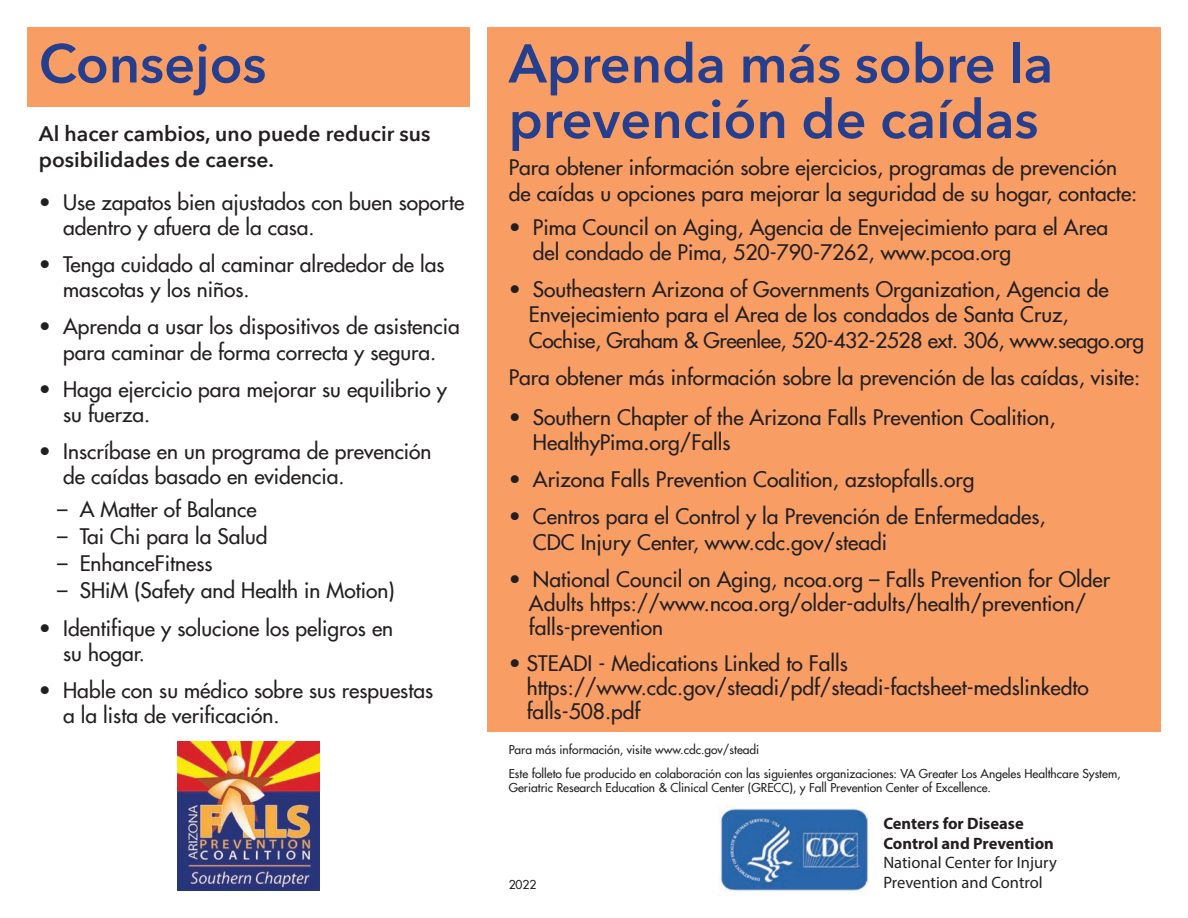
<style>
.page{position:relative;width:1188px;height:918px;background:#fff}
.page>*{position:absolute;margin:0;border:0;box-sizing:border-box;transform-origin:0 0}
.t1{font:600 54px/55.5px "Avenir Next";color:#253f8e}
.t2{font:500 21px/25.2px "Futura";color:#231f20}
.t3{font:600 21px/25.2px "Avenir Next";color:#231f20}
.t4{font:16.5px/19.8px "Myriad Pro";color:#231f20}
.t5{font:700 16.5px/19.8px "Myriad Pro";color:#231f20}
.t6{font:500 12px/23.4px "Futura";color:#231f20}
</style>
<div class="page">
<div style="left:27px;top:27px;width:443px;height:80px;background:#f89e64"></div>
<div style="left:488px;top:27px;width:673px;height:705px;background:#f89e64"></div>
<img style="left:718px;top:808px;width:150px;height:86px">
<img style="left:177px;top:742px;width:143px;height:149px">
<h1 class="t1" style="left:39px;top:35px;width:229px">Consejos</h1>
<p class="t3" style="left:39px;top:121px;width:393px">Al hacer cambios, uno puede reducir sus posibilidades de caerse.</p>
<p class="t2" style="left:63px;top:189px;width:403px;text-indent:-24px">• Use zapatos bien ajustados con buen soporte adentro y afuera de la casa.</p>
<p class="t2" style="left:63px;top:252px;width:383px;text-indent:-24px">• Tenga cuidado al caminar alrededor de las mascotas y los niños.</p>
<p class="t2" style="left:39px;top:314px;width:422px;text-align:center">• Aprenda a usar los dispositivos de asistencia para caminar de forma correcta y segura.</p>
<p class="t2" style="left:63px;top:377px;width:385px;text-indent:-24px">• Haga ejercicio para mejorar su equilibrio y su fuerza.</p>
<p class="t2" style="left:63px;top:439px;width:370px;text-indent:-24px">• Inscríbase en un programa de prevención de caídas basado en evidencia.</p>
<p class="t2" style="left:57px;top:497px;width:201px">– A Matter of Balance</p>
<p class="t2" style="left:57px;top:524px;width:212px">– Tai Chi para la Salud</p>
<p class="t2" style="left:57px;top:551px;width:157px">– EnhanceFitness</p>
<p class="t2" style="left:57px;top:578px;width:339px">– SHiM (Safety and Health in Motion)</p>
<p class="t2" style="left:63px;top:615px;width:332px;text-indent:-24px">• Identifique y solucione los peligros en su hogar.</p>
<p class="t2" style="left:63px;top:678px;width:371px;text-indent:-24px">• Hable con su médico sobre sus respuestas a la lista de verificación.</p>
<h1 class="t1" style="left:509px;top:35px;width:546px">Aprenda más sobre la prevención de caídas</h1>
<p class="t2" style="left:509px;top:155px;width:630px">Para obtener información sobre ejercicios, programas de prevención de caídas u opciones para mejorar la seguridad de su hogar, contacte:</p>
<p class="t2" style="left:533px;top:214px;width:577px;text-indent:-24px">• Pima Council on Aging, Agencia de Envejecimiento para el Area del condado de Pima, 520-790-7262, www.pcoa.org</p>
<p class="t2" style="left:529px;top:277px;width:617px;text-indent:-20px">• Southeastern Arizona of Governments Organization, Agencia de<br>Envejecimiento para el Area de los condados de Santa Cruz,<br>Cochise, Graham &amp; Greenlee, 520-432-2528 ext. 306, www.seago.org</p>
<p class="t2" style="left:509px;top:364px;width:633px">Para obtener más información sobre la prevención de las caídas, visite:</p>
<p class="t2" style="left:533px;top:405px;width:524px;text-indent:-24px">• Southern Chapter of the Arizona Falls Prevention Coalition,<br>HealthyPima.org/Falls</p>
<p class="t2" style="left:509px;top:467px;width:467px">• Arizona Falls Prevention Coalition, azstopfalls.org</p>
<p class="t2" style="left:533px;top:504px;width:514px;text-indent:-24px">• Centros para el Control y la Prevención de Enfermedades,<br>CDC Injury Center, www.cdc.gov/steadi</p>
<p class="t2" style="left:529px;top:567px;width:583px;line-height:24px;text-indent:-20px">• National Council on Aging, ncoa.org – Falls Prevention for Older<br>Adults https://www.ncoa.org/older-adults/health/prevention/ falls-prevention</p>
<p class="t2" style="left:527px;top:651px;width:563px;line-height:24px;text-indent:-18px">• STEADI - Medications Linked to Falls https://www.cdc.gov/steadi/pdf/steadi-factsheet-medslinkedto falls-508.pdf</p>
<p class="t6" style="left:509px;top:738px;width:614px">Para más información, visite www.cdc.gov/steadi<br>Este folleto fue producido en colaboración con las siguientes organizaciones: VA Greater Los Angeles Healthcare System,</p>
<p class="t6" style="left:509px;top:776px;width:484px">Geriatric Research Education &amp; Clinical Center (GRECC), y Fall Prevention Center of Excellence.</p>
<p class="t6" style="left:509px;top:873px;width:29px">2022</p>
<p class="t5" style="left:883px;top:813px;width:172px">Centers for Disease<br>Control and Prevention</p>
<p class="t4" style="left:883px;top:853px;width:175px">National Center for Injury<br>Prevention and Control</p>
</div>
